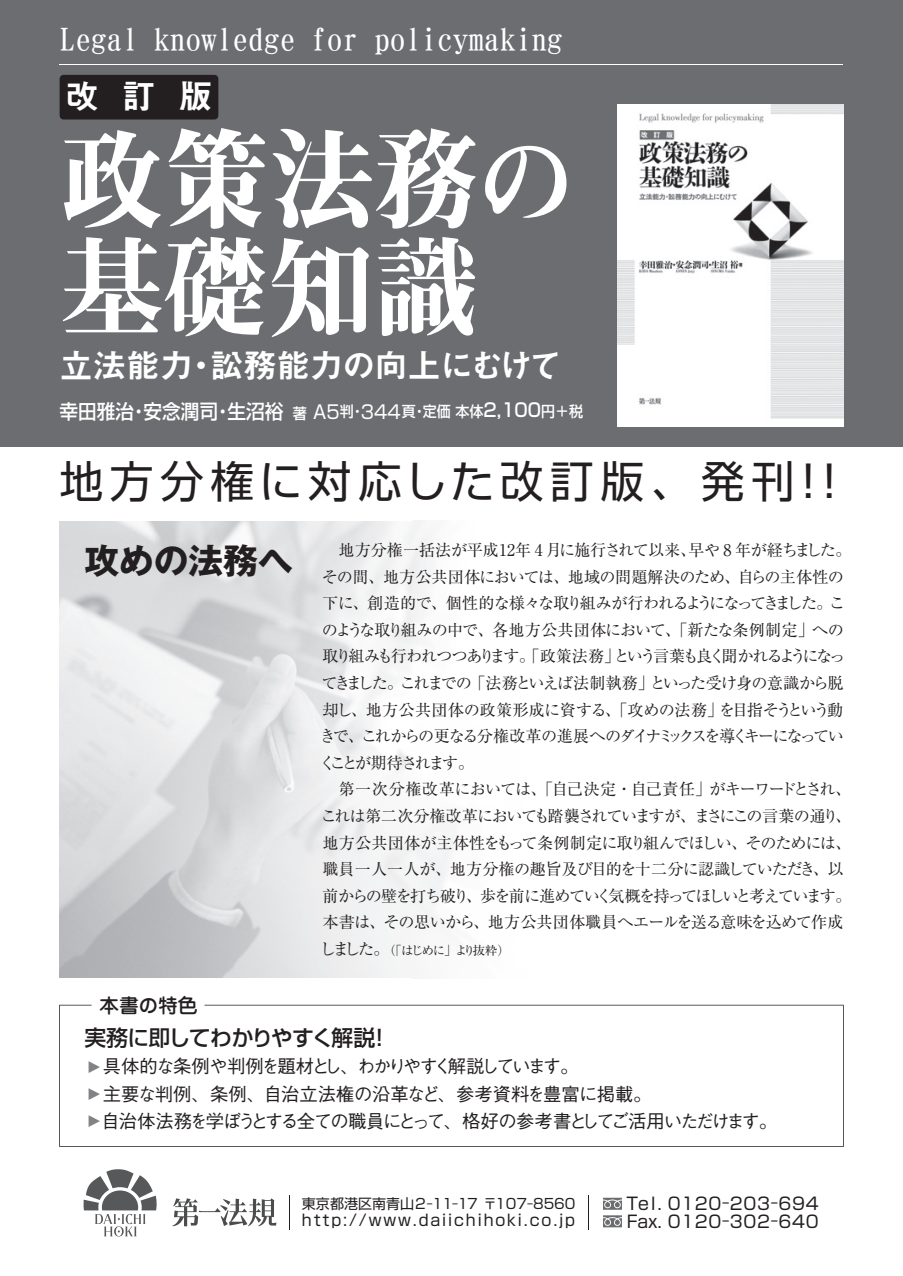
<style>
.page{position:relative;width:903px;height:1276px;background:#fff}
.page>*{position:absolute;margin:0;border:0;box-sizing:border-box;transform-origin:0 0}
.t1{font:109.2px/107.6px "Midashi Min Pro MA31";color:#fff;scale:.96 1}
.t2{font:43.75px "Shin Go Pro";letter-spacing:.15em;color:#231f20}
.t3{font:700 34.65px "Gothic MB101 Pro";color:#231f20}
.t4{font:34.12px "Midashi Go Pro MB31";color:#fff}
.t5{font:33.43px "Midashi Go Pro MB31";letter-spacing:-.01em;color:#fff}
.t6{font:31.5px "DFHS Mincho W5 WIN RKSJ H";color:#fff}
.t7{font:500 21.88px "Shin Go Pro";letter-spacing:-.045em;color:#231f20}
.t8{font:500 19.78px "Shin Go Pro";color:#fff;scale:.94 1}
.t9{font:500 19.78px "Jun 34 Pro";letter-spacing:-.01em;color:#231f20}
.t10{font:500 18.38px/27.1px "Gothic BBB Pro";letter-spacing:-.08em;color:#231f20}
.t11{font:16.97px/18px "Shin Go Pro";letter-spacing:.04em;color:#231f20}
.t12{font:16.1px/26.6px "Ryumin Pro";letter-spacing:-.065em;color:#231f20}
.t13{font:15.75px "Shin Go Pro";letter-spacing:.12em;color:#231f20}
.t14{font:14px "Shin Go Pro";color:#231f20}
.t15{font:12.25px "Ryumin Pro";letter-spacing:-.15em;color:#231f20}
.s1{font-size:104.12px}
.s2{font-size:14.88px}
.s3{font-weight:400;font-size:18.55px}
.s4{font-size:18.55px}
.s5{font-size:16.1px}
.s6{font-size:12.78px;color:#808285}
</style>
<div class="page">
<div style="left:0;top:0;width:903px;height:447px;background:#6c6d70"></div>
<svg style="left:59px;top:1005px;width:785px;height:142px"></svg>
<hr style="left:60px;top:64px;width:783px;height:1px;background:#fff">
<hr style="left:588px;top:1195px;width:1px;height:34px;background:#231f20">
<svg style="left:603px;top:1198px;width:19px;height:29px"></svg>
<hr style="left:289px;top:1195px;width:1px;height:34px;background:#231f20">
<svg style="left:173px;top:1198px;width:103px;height:28px"></svg>
<svg style="left:83px;top:1169px;width:74px;height:67px"></svg>
<img style="left:618px;top:105px;width:225px;height:321px">
<div style="left:60px;top:75px;width:158px;height:44px;background:#231f20;border-radius:4px"></div>
<h3 class="t6" style="left:60px;top:24px;width:505px">Legal knowledge for policymaking</h3>
<h3 class="t4" style="left:65px;top:69px;width:149px">改 訂 版</h3>
<h1 class="t1" style="left:60px;top:116px;width:539px">政策法務<span class="s1">の</span>基礎知識</h1>
<h3 class="t5" style="left:60px;top:338px;width:504px">立法能力・訟務能力の向上にむけて</h3>
<p class="t8" style="left:60px;top:395px;width:559px">幸田雅治・安念潤司・生沼裕 <span class="s2">著　</span> <span class="s3">A5</span><span class="s2">判・</span><span class="s3">344</span><span class="s2">頁・定価 本体</span><span class="s4">2,100</span><span class="s2">円＋税</span></p>
<h2 class="t2" style="left:60px;top:445px;width:793px">地方分権に対応した改訂版、発刊！！</h2>
<h3 class="t3" style="left:84px;top:532px;width:210px">攻めの法務へ</h3>
<p class="t9" style="left:99px;top:989px;width:100px">本書の特色</p>
<p class="t12" style="left:319px;top:535px;width:534px">　地方分権一括法が平成12年 4 月に施行されて以来、早や 8 年が経ちました。その間、地方公共団体においては、地域の問題解決のため、自らの主体性の下に、創造的で、個性的な様々な取り組みが行われるようになってきました。このような取り組みの中で、各地方公共団体において、「新たな条例制定」への取り組みも行われつつあります。「政策法務」という言葉も良く聞かれるようになってきました。これまでの「法務といえば法制執務」といった受け身の意識から脱却し、地方公共団体の政策形成に資する、「攻めの法務」を目指そうという動きで、これからの更なる分権改革の進展へのダイナミックスを導くキーになっていくことが期待されます。</p>
<p class="t12" style="left:321px;top:775px;width:533px;text-indent:18px">第一次分権改革においては、「自己決定・自己責任」がキーワードとされ、これは第二次分権改革においても踏襲されていますが、まさにこの言葉の通り、地方公共団体が主体性をもって条例制定に取り組んでほしい、そのためには、職員一人一人が、地方分権の趣旨及び目的を十二分に認識していただき、以前からの壁を打ち破り、歩を前に進めていく気概を持ってほしいと考えています。本書は、その思いから、地方公共団体職員へエールを送る意味を込めて作成</p>
<p class="t15" style="left:320px;top:941px;width:191px"><span class="s5">しました。</span>（「はじめに」より抜粋）</p>
<h3 class="t7" style="left:84px;top:1020px;width:307px">実務に即してわかりやすく解説！</h3>
<p class="t10" style="left:84px;top:1050px;width:694px"><span class="s6">▶</span>具体的な条例や判例を題材とし、わかりやすく解説しています。<br><span class="s6">▶</span>主要な判例、条例、自治立法権の沿革など、参考資料を豊富に掲載。<br><span class="s6">▶</span>自治体法務を学ぼうとする全ての職員にとって、格好の参考書としてご活用いただけます。</p>
<p class="t14" style="left:302px;top:1192px;width:275px">東京都港区南青山2‒11‒17 〒107‒8560</p>
<p class="t13" style="left:302px;top:1207px;width:275px">http://www.daiichihoki.co.jp</p>
<p class="t11" style="left:627px;top:1192px;width:193px">Tel. 0120‒203‒694<br>Fax. 0120‒302‒640</p>
</div>
